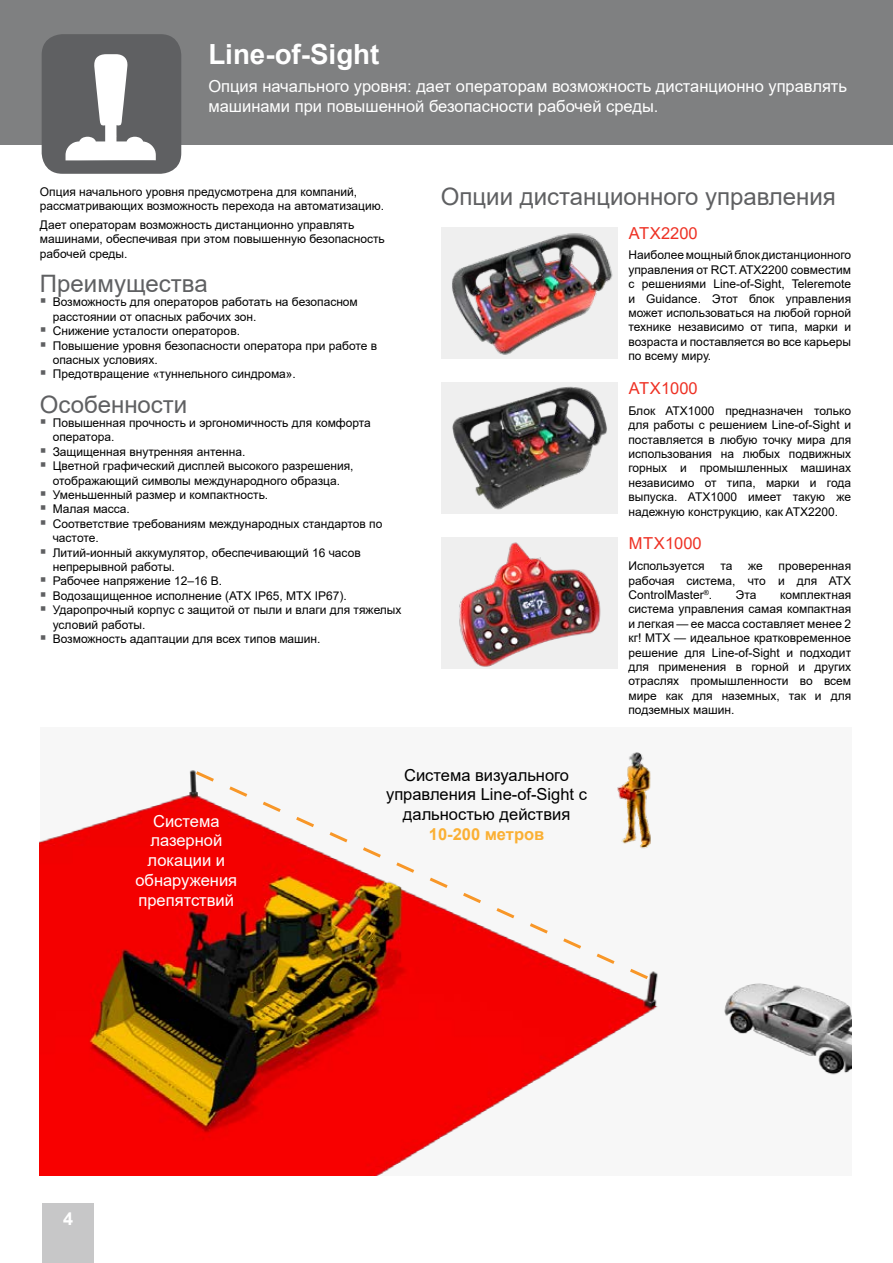
<style>
.page{position:relative;width:893px;height:1263px;background:#fff}
.page>*{position:absolute;margin:0;border:0;box-sizing:border-box;transform-origin:0 0}
.t1{font:700 27.75px "Arial";color:#fff}
.t2{font:24px "Arial";color:#5f6062}
.t3{font:700 18px "Arial";color:#fff}
.t4{font:16.5px/19.8px "Arial";color:#fff}
.t5{font:16.5px/19.8px "Arial";color:#000;text-align:center}
.t6{font:16.5px "Arial";color:#ee3124}
.t7{font:700 16.5px "Arial";color:#fbb034}
.t8{font:12px/14.4px "Arial";color:#000}
</style>
<div class="page">
<div style="left:0;top:0;width:893px;height:144px;background:#7f8081"></div>
<div style="left:42px;top:34px;width:139px;height:140px;background:#5f6062;border-radius:21px"></div>
<img style="left:441px;top:227px;width:177px;height:131px">
<img style="left:441px;top:382px;width:177px;height:132px">
<img style="left:441px;top:537px;width:177px;height:132px">
<img style="left:40px;top:752px;width:811px;height:423px">
<svg style="left:193px;top:769px;width:458px;height:213px"></svg>
<div style="left:43px;top:1203px;width:51px;height:60px;background:#c7c7c8"></div>
<h1 class="t1" style="left:208px;top:34px;width:173px">Line-of-Sight</h1>
<h3 class="t4" style="left:208px;top:76px;width:640px">Опция начального уровня: дает операторам возможность дистанционно управлять машинами при повышенной безопасности рабочей среды.</h3>
<p class="t8" style="left:40px;top:184px;width:346px">Опция начального уровня предусмотрена для компаний, рассматривающих возможность перехода на автоматизацию.</p>
<p class="t8" style="left:40px;top:217px;width:346px">Дает операторам возможность дистанционно управлять машинами, обеспечивая при этом повышенную безопасность рабочей среды.</p>
<h2 class="t2" style="left:40px;top:267px;width:169px">Преимущества</h2>
<p class="t8" style="left:53px;top:295px;width:326px">Возможность для операторов работать на безопасном расстоянии от опасных рабочих зон.<br>Снижение усталости операторов.<br>Повышение уровня безопасности оператора при работе в опасных условиях.<br>Предотвращение «туннельного синдрома».</p>
<h2 class="t2" style="left:40px;top:388px;width:149px">Особенности</h2>
<p class="t8" style="left:53px;top:415px;width:350px">Повышенная прочность и эргономичность для комфорта оператора.<br>Защищенная внутренняя антенна.<br>Цветной графический дисплей высокого разрешения, отображающий символы международного образца.<br>Уменьшенный размер и компактность.<br>Малая масса.<br>Соответствие требованиям международных стандартов по частоте.<br>Литий-ионный аккумулятор, обеспечивающий 16 часов непрерывной работы.<br>Рабочее напряжение 12–16 В.<br>Водозащищенное исполнение (ATX IP65, MTX IP67).<br>Ударопрочный корпус с защитой от пыли и влаги для тяжелых условий работы.<br>Возможность адаптации для всех типов машин.</p>
<h2 class="t2" style="left:441px;top:180px;width:397px">Опции дистанционного управления</h2>
<h3 class="t6" style="left:629px;top:221px;width:71px">ATX2200</h3>
<p class="t8" style="left:628px;top:248px;width:224px;text-align:justify">Наиболее мощный блок дистанционного управления от RCT. ATX2200 совместим с решениями Line-of-Sight, Teleremote и Guidance. Этот блок управления может использоваться на любой горной технике независимо от типа, марки и возраста и поставляется во все карьеры по всему миру.</p>
<h3 class="t6" style="left:629px;top:377px;width:71px">ATX1000</h3>
<p class="t8" style="left:628px;top:403px;width:224px;text-align:justify">Блок ATX1000 предназначен только для работы с решением Line-of-Sight и поставляется в любую точку мира для использования на любых подвижных горных и промышленных машинах независимо от типа, марки и года выпуска. ATX1000 имеет такую же надежную конструкцию, как ATX2200.</p>
<h3 class="t6" style="left:629px;top:532px;width:74px">MTX1000</h3>
<p class="t8" style="left:628px;top:559px;width:78px">Используется</p>
<p class="t8" style="left:720px;top:559px;width:14px">та</p>
<p class="t8" style="left:748px;top:559px;width:16px">же</p>
<p class="t8" style="left:628px;top:559px;width:224px;text-align:justify;text-indent:150px">проверенная рабочая система, что и для ATX ControlMaster<sup>®</sup>.</p>
<p class="t8" style="left:736px;top:587px;width:22px">Эта</p>
<p class="t8" style="left:628px;top:587px;width:224px;text-align:justify;text-indent:152px">комплектная система управления самая компактная и легкая — ее масса составляет менее 2 кг! MTX — идеальное кратковременное решение для Line-of-Sight и подходит для применения в горной и других отраслях промышленности во всем мире как для наземных, так и для подземных машин.</p>
<h3 class="t4" style="left:135px;top:811px;width:103px;text-align:center">Система лазерной локации и обнаружения препятствий</h3>
<h3 class="t3" style="left:63px;top:1206px;width:12px">4</h3>
<h3 class="t5" style="left:386px;top:765px;width:202px">Система визуального управления Line-of-Sight с дальностью действия</h3>
<h3 class="t7" style="left:429px;top:823px;width:117px">10-200 метров</h3>
</div>
